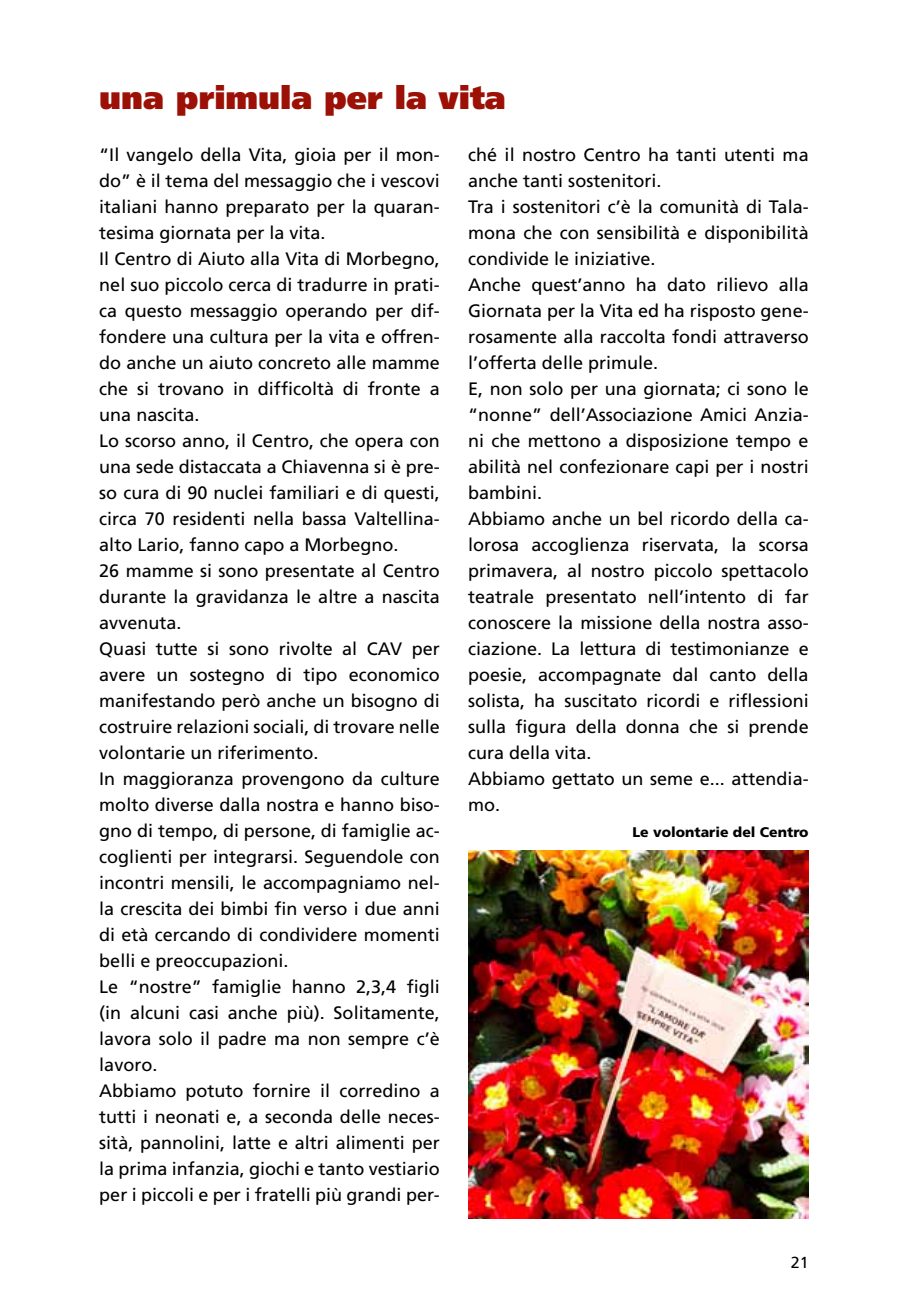
<style>
.page{position:relative;width:908px;height:1304px;background:#fff}
.page>*{position:absolute;margin:0;border:0;box-sizing:border-box;transform-origin:0 0}
.t1{font:900 32px "Frutiger";color:#9c1006}
.t2{font:18px/26px "Frutiger";color:#000}
.t3{font:16px "Frutiger";color:#000}
.t4{font:900 14px "Frutiger";color:#000}
</style>
<div class="page">
<img style="left:468px;top:850px;width:340px;height:369px">
<h1 class="t1" style="left:99px;top:79px;width:407px">una primula per la vita</h1>
<p class="t2" style="left:99px;top:142px;width:342px">“I l vangelo della Vita, gioia per il mon&shy;do” è il tema del messaggio che i vescovi italiani hanno preparato per la quaran&shy;tesima giornata per la vita.<br>I l Centro di Aiuto alla Vita di Morbegno, nel suo piccolo cerca di tradurre in prati&shy;ca questo messaggio operando per dif&shy;fondere una cultura per la vita e offren&shy;do anche un aiuto concreto alle mamme che si trovano in difficoltà di fronte a una nascita.<br>Lo scorso anno, il Centro, che opera con una sede distaccata a Chiavenna si è pre&shy;so cura di 90 nuclei familiari e di questi, circa 70 residenti nella bassa Valtellina&shy;alto Lario, fanno capo a Morbegno.<br>26 mamme si sono presentate al Centro durante la gravidanza le altre a nascita avvenuta.<br>Quasi tutte si sono rivolte al CAV per avere un sostegno di tipo economico manifestando però anche un bisogno di costruire relazioni sociali, di trovare nelle volontarie un riferimento.<br>I n maggioranza provengono da culture molto diverse dalla nostra e hanno biso&shy;gno di tempo, di persone, di famiglie ac&shy;coglienti per integrarsi. Seguendole con incontri mensili, le accompagniamo nel&shy;la crescita dei bimbi fin verso i due anni di età cercando di condividere momenti belli e preoccupazioni.<br>Le “nostre” famiglie hanno 2,3,4 figli (in alcuni casi anche più). Solitamente, lavora solo il padre ma non sempre c’è lavoro.<br>Abbiamo potuto fornire il corredino a tutti i neonati e, a seconda delle neces&shy;sità, pannolini, latte e altri alimenti per la prima infanzia, giochi e tanto vestiario per i piccoli e per i fratelli più grandi per-</p>
<p class="t2" style="left:468px;top:142px;width:342px">ché il nostro Centro ha tanti utenti ma anche tanti sostenitori.<br>Tra i sostenitori c’è la comunità di Tala&shy;mona che con sensibilità e disponibilità condivide le iniziative.<br>Anche quest’anno ha dato rilievo alla Giornata per la Vita ed ha risposto gene&shy;rosamente alla raccolta fondi attraverso l’offerta delle primule.<br>E, non solo per una giornata; ci sono le “nonne” dell’Associazione Amici Anzia&shy;ni che mettono a disposizione tempo e abilità nel confezionare capi per i nostri bambini.<br>Abbiamo anche un bel ricordo della ca&shy;lorosa accoglienza riservata, la scorsa primavera, al nostro piccolo spettacolo teatrale presentato nell’intento di far conoscere la missione della nostra asso&shy;ciazione. La lettura di testimonianze e poesie, accompagnate dal canto della solista, ha suscitato ricordi e riflessioni sulla figura della donna che si prende cura della vita.<br>Abbiamo gettato un seme e... attendia&shy;mo.</p>
<p class="t4" style="left:632px;top:824px;width:178px">Le volontarie del Centro</p>
<p class="t3" style="left:790px;top:1253px;width:19px">21</p>
</div>
